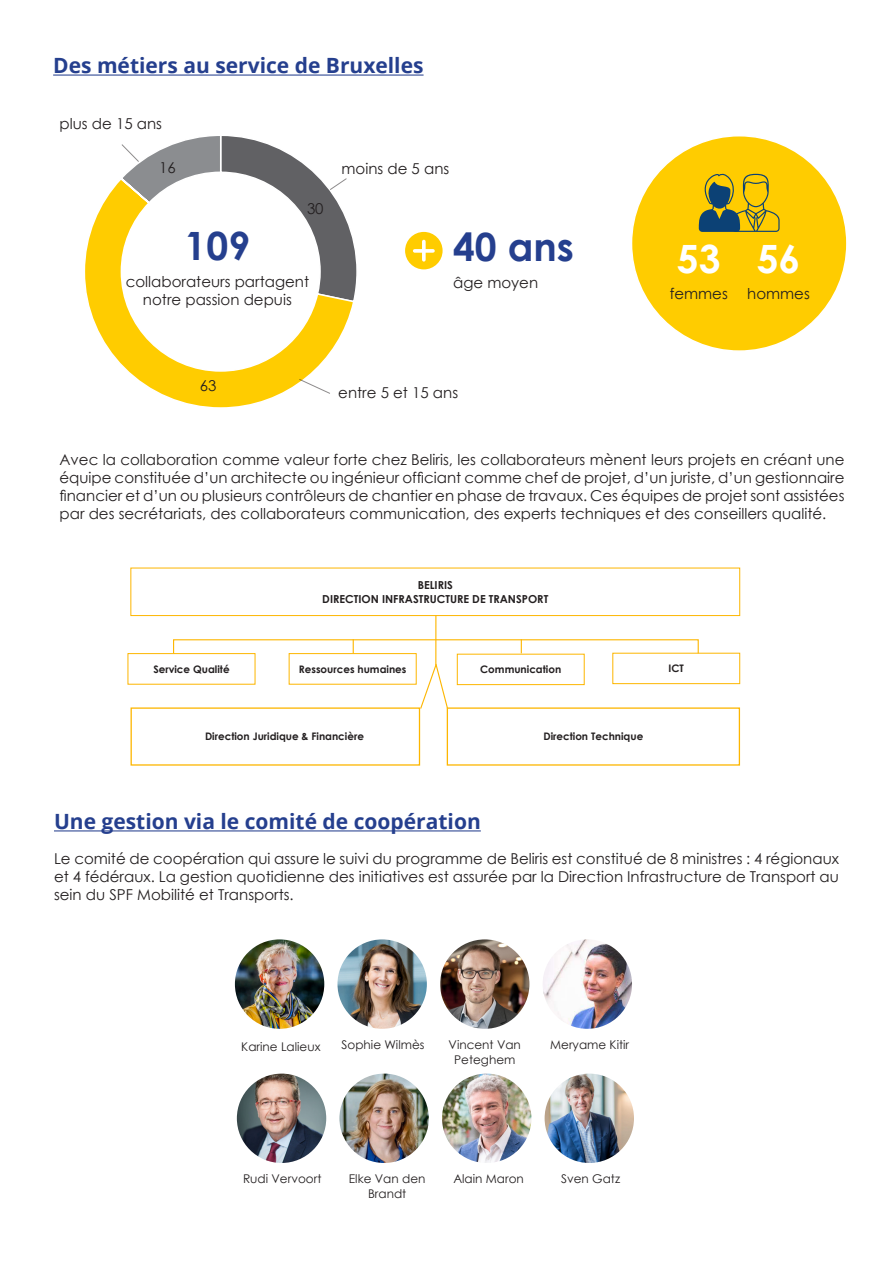
<style>
.page{position:relative;width:893px;height:1263px;background:#fff}
.page>*{position:absolute;margin:0;border:0;box-sizing:border-box;transform-origin:0 0}
.texte{font:700 39px "Century Gothic";color:#253f8e}
.texte-2{font:700 39px "Century Gothic";color:#fff}
.sous_titre{font:700 21px "Open Sans";color:#253f8e}
.texte-3{font:15px/18px "Century Gothic";color:#231f20;text-align:justify}
.texte-4{font:12px/14.4px "Century Gothic";color:#231f20;text-align:center}
.t1{font:700 10.95px "Century Gothic";color:#231f20}
.t2{font:700 10.35px "Century Gothic";color:#231f20}
</style>
<div class="page">
<div style="left:631px;top:136px;width:216px;height:215px;background:#fc0;border-radius:50%"></div>
<hr style="left:53px;top:75px;width:371px;height:1px;background:#253f8e">
<svg style="left:85px;top:183px;width:194px;height:225px"></svg>
<svg style="left:699px;top:174px;width:81px;height:58px"></svg>
<div style="left:405px;top:232px;width:38px;height:37px;background:#fc0;border-radius:50%"></div>
<svg style="left:422px;top:241px;width:4px;height:19px"></svg>
<svg style="left:415px;top:249px;width:18px;height:4px"></svg>
<div style="left:131px;top:568px;width:609px;height:48px;border:1px solid #fdb600"></div>
<div style="left:457px;top:654px;width:127px;height:31px;border:1px solid #fdb600"></div>
<div style="left:612px;top:653px;width:128px;height:31px;border:1px solid #fdb600"></div>
<svg style="left:353px;top:639px;width:1px;height:14px"></svg>
<svg style="left:521px;top:639px;width:1px;height:14px"></svg>
<svg style="left:419px;top:614px;width:30px;height:96px"></svg>
<hr style="left:54px;top:830px;width:427px;height:1px;background:#253f8e">
<img style="left:234px;top:938px;width:91px;height:92px;border-radius:46px">
<div style="left:232px;top:937px;width:95px;height:94px;border:2px solid #fff;border-radius:50%"></div>
<img style="left:336px;top:938px;width:92px;height:92px;border-radius:46px">
<div style="left:335px;top:937px;width:94px;height:94px;border:2px solid #fff;border-radius:50%"></div>
<img style="left:441px;top:940px;width:88px;height:88px">
<div style="left:438px;top:937px;width:94px;height:94px;border:2px solid #fff;border-radius:50%"></div>
<img style="left:541px;top:938px;width:92px;height:92px;border-radius:46px">
<div style="left:540px;top:937px;width:94px;height:94px;border:2px solid #fff;border-radius:50%"></div>
<img style="left:236px;top:1072px;width:91px;height:92px;border-radius:45px">
<div style="left:234px;top:1071px;width:95px;height:94px;border:2px solid #fff;border-radius:50%"></div>
<img style="left:338px;top:1072px;width:92px;height:92px;border-radius:46px">
<div style="left:337px;top:1071px;width:94px;height:94px;border:2px solid #fff;border-radius:50%"></div>
<img style="left:441px;top:1072px;width:92px;height:92px;border-radius:46px">
<div style="left:440px;top:1071px;width:94px;height:94px;border:2px solid #fff;border-radius:50%"></div>
<img style="left:543px;top:1072px;width:92px;height:92px;border-radius:46px">
<div style="left:542px;top:1071px;width:94px;height:94px;border:2px solid #fff;border-radius:50%"></div>
<svg style="left:118px;top:136px;width:239px;height:258px"></svg>
<p class="sous_titre" style="left:53px;top:51px;width:372px">Des métiers au service de Bruxelles</p>
<p class="texte-3" style="left:60px;top:114px;width:104px">plus de 15 ans</p>
<p class="texte-3" style="left:159px;top:158px;width:18px">16</p>
<p class="texte-3" style="left:307px;top:199px;width:18px">30</p>
<p class="texte" style="left:185px;top:217px;width:67px">109</p>
<p class="texte-3" style="left:126px;top:272px;width:185px;text-align:center">collaborateurs partagent notre passion depuis</p>
<p class="texte-3" style="left:341px;top:160px;width:109px">moins de 5 ans</p>
<p class="texte" style="left:453px;top:217px;width:122px">40 ans</p>
<p class="texte-3" style="left:453px;top:273px;width:87px">âge moyen</p>
<p class="texte-3" style="left:200px;top:376px;width:18px">63</p>
<p class="texte-3" style="left:338px;top:383px;width:121px">entre 5 et 15 ans</p>
<p class="texte-2" style="left:677px;top:229px;width:45px">53</p>
<p class="texte-3" style="left:670px;top:284px;width:60px">femmes</p>
<p class="texte-2" style="left:757px;top:229px;width:45px">56</p>
<p class="texte-3" style="left:747px;top:284px;width:64px">hommes</p>
<p class="texte-3" style="left:60px;top:451px;width:786px">Avec la collaboration comme valeur forte chez Beliris, les collaborateurs mènent leurs projets en créant une équipe constituée d’un architecte ou ingénieur officiant comme chef de projet, d’un juriste, d’un gestionnaire financier et d’un ou plusieurs contrôleurs de chantier en phase de travaux. Ces équipes de projet sont assistées par des secrétariats, des collaborateurs communication, des experts techniques et des conseillers qualité.</p>
<p class="t2" style="left:153px;top:661px;width:78px">Service Qualité</p>
<p class="t1" style="left:418px;top:576px;width:37px">BELIRIS</p>
<p class="t1" style="left:322px;top:591px;width:227px">DIRECTION INFRASTRUCTURE DE TRANSPORT</p>
<p class="t2" style="left:299px;top:661px;width:109px">Ressources humaines</p>
<p class="t2" style="left:480px;top:662px;width:83px">Communication</p>
<p class="t2" style="left:669px;top:661px;width:17px">ICT</p>
<p class="t2" style="left:205px;top:729px;width:160px">Direction Juridique &amp; Financière</p>
<p class="t2" style="left:543px;top:729px;width:101px">Direction Technique</p>
<p class="sous_titre" style="left:54px;top:807px;width:428px">Une gestion via le comité de coopération</p>
<p class="texte-3" style="left:54px;top:850px;width:786px">Le comité de coopération qui assure le suivi du programme de Beliris est constitué de 8 ministres : 4 régionaux et 4 fédéraux. La gestion quotidienne des initiatives est assurée par la Direction Infrastructure de Transport au sein du SPF Mobilité et Transports.</p>
<p class="texte-4" style="left:241px;top:1040px;width:81px">Karine Lalieux</p>
<p class="texte-4" style="left:342px;top:1037px;width:84px">Sophie Wilmès</p>
<p class="texte-4" style="left:449px;top:1037px;width:74px">Vincent Van<br>Peteghem</p>
<p class="texte-4" style="left:550px;top:1037px;width:81px">Meryame Kitir</p>
<p class="texte-4" style="left:243px;top:1171px;width:80px">Rudi Vervoort</p>
<p class="texte-4" style="left:349px;top:1171px;width:78px">Elke Van den<br>Brandt</p>
<p class="texte-4" style="left:453px;top:1171px;width:72px">Alain Maron</p>
<p class="texte-4" style="left:561px;top:1171px;width:60px">Sven Gatz</p>
</div>
